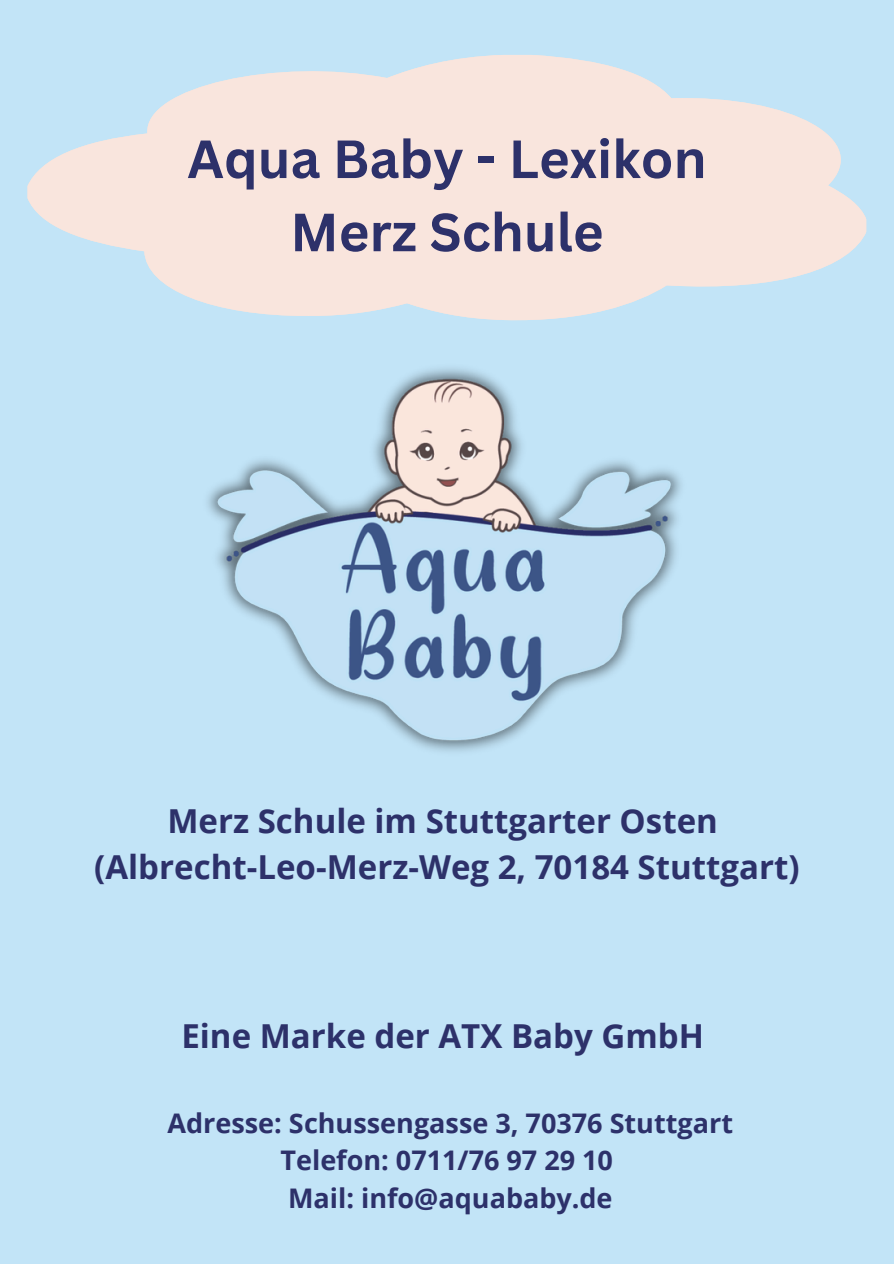
<style>
.page{position:relative;width:894px;height:1264px;background:#fff}
.page>*{position:absolute;margin:0;border:0;box-sizing:border-box;transform-origin:0 0}
.t1{font:700 52.5px/73.2px "Canva Sans";color:#2d316a;text-align:center}
.t2{font:700 33px/46.2px "Open Sans";color:#2d316a;text-align:center}
.t3{font:700 27px "Open Sans";color:#2d316a}
</style>
<div class="page">
<div style="left:0;top:0;width:893px;height:1263px;background:#c2e4f7"></div>
<svg style="left:28px;top:55px;width:838px;height:230px"></svg>
<img style="left:155px;top:277px;width:584px;height:475px">
<p class="t1" style="left:187px;top:121px;width:520px">Aqua Baby - Lexikon<br>Merz Schule</p>
<p class="t2" style="left:94px;top:796px;width:706px">Merz Schule im Stuttgarter Osten (Albrecht-Leo-Merz-Weg 2, 70184 Stuttgart)</p>
<h2 class="t2" style="left:181px;top:1011px;width:524px">Eine Marke der ATX Baby GmbH</h2>
<h2 class="t3" style="left:167px;top:1104px;width:567px">Adresse: Schussengasse 3, 70376 Stuttgart</h2>
<p class="t3" style="left:280px;top:1141px;width:334px">Telefon: 0711/76 97 29 10</p>
<p class="t3" style="left:288px;top:1178px;width:326px">Mail: info@aquababy.de</p>
</div>
